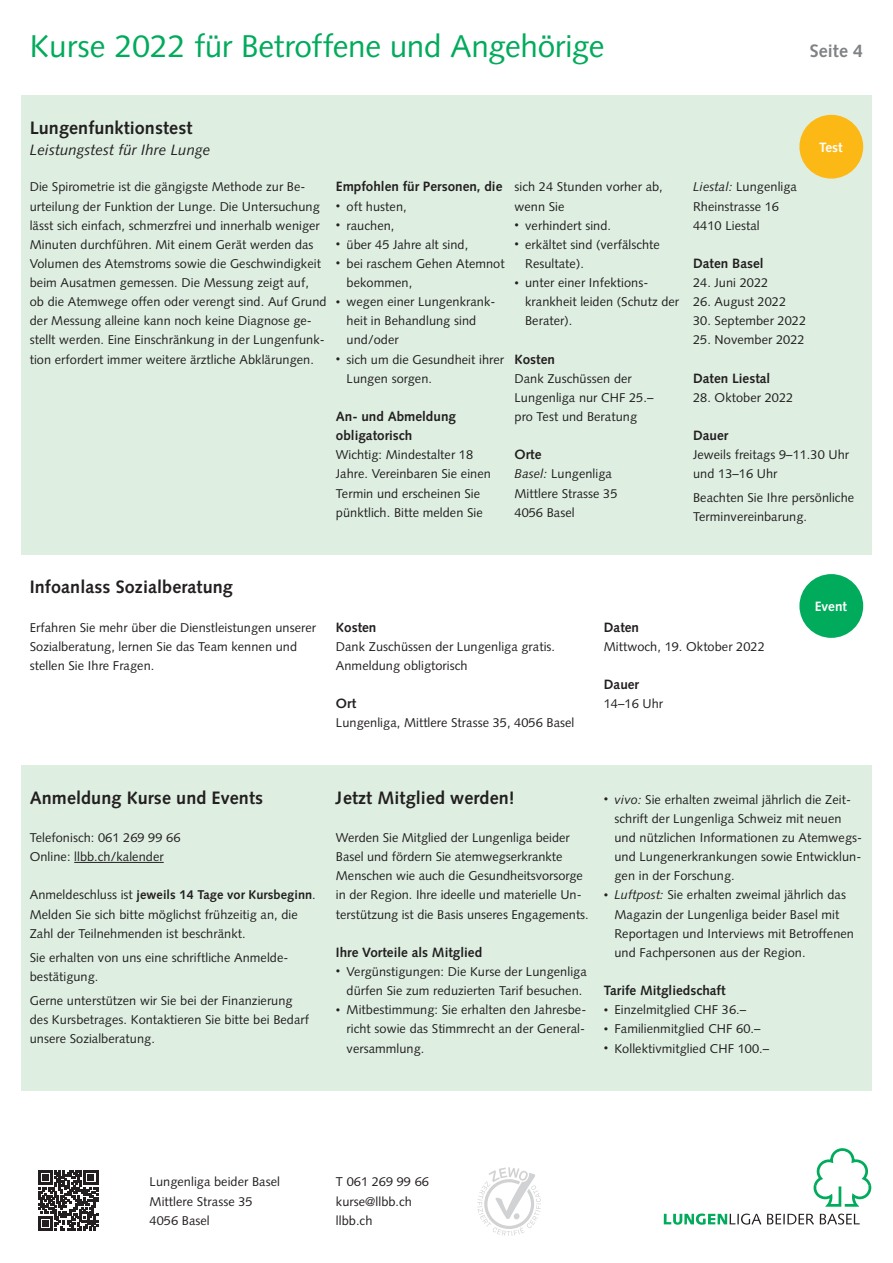
<style>
.page{position:relative;width:893px;height:1263px;background:#fff}
.page>*{position:absolute;margin:0;border:0;box-sizing:border-box;transform-origin:0 0}
.t1{font:31.5px "Syntax";letter-spacing:-.01em;color:#00ab5b}
.Kurstitel_12{font:700 18px "Syntax";letter-spacing:.005em;color:#231f20}
.t2{font:700 18px "Syntax";letter-spacing:.005em;color:#808285}
.Lead_10{font:italic 15px "Syntax";letter-spacing:.005em;color:#231f20}
.Zwischentitel_9{font:700 13.5px/19.2px "Syntax";color:#231f20}
.Grundtext_8_5{font:700 13.5px "Syntax";color:#231f20}
.Zwischentitel_9-2{font:700 13.5px "Syntax";color:#fff}
.Grundtext_8_5-2{font:12.75px/19.2px "Syntax";letter-spacing:.005em;color:#231f20}
.Grundtext_8_5_Absatz{font:12.75px/19.2px "Syntax";letter-spacing:.005em;color:#231f20}
.Grundtext_8_5-3{font:700 12.75px "Syntax";letter-spacing:.005em;color:#231f20}
.s1{font-size:9px}
.s2{font-style:italic}
.s3{font-weight:400}
</style>
<div class="page">
<svg style="left:477px;top:1167px;width:64px;height:69px"></svg>
<svg style="left:813px;top:1148px;width:58px;height:59px"></svg>
<svg style="left:664px;top:1213px;width:97px;height:12px"></svg>
<svg style="left:767px;top:1214px;width:47px;height:11px"></svg>
<svg style="left:820px;top:1213px;width:40px;height:11px"></svg>
<svg style="left:38px;top:1170px;width:60px;height:60px"></svg>
<div style="left:21px;top:96px;width:851px;height:459px;background:#deefe2"></div>
<div style="left:21px;top:765px;width:851px;height:326px;background:#deefe2"></div>
<div style="left:799px;top:115px;width:64px;height:64px;background:#fcb814;border-radius:50%"></div>
<div style="left:799px;top:574px;width:64px;height:64px;background:#00ab5b;border-radius:50%"></div>
<hr style="left:74px;top:862px;width:90px;height:1px;background:#231f20">
<h1 class="t1" style="left:30px;top:28px;width:576px">Kurse 2022 für Betroffene und Angehörige</h1>
<h2 class="t2" style="left:810px;top:41px;width:55px">Seite 4</h2>
<p class="Kurstitel_12" style="left:30px;top:117px;width:164px">Lungenfunktionstest</p>
<p class="Lead_10" style="left:30px;top:141px;width:182px">Leistungstest für Ihre Lunge</p>
<p class="Grundtext_8_5-2" style="left:30px;top:177px;width:298px">Die Spirometrie ist die gängigste Methode zur Be&shy;urteilung der Funktion der Lunge. Die Untersuchung lässt sich einfach, schmerzfrei und innerhalb weniger Minuten durchführen. Mit einem Gerät werden das Volumen des Atemstroms sowie die Geschwindigkeit beim Ausatmen gemessen. Die Messung zeigt auf,<br>ob die Atemwege offen oder verengt sind. Auf Grund der Messung alleine kann noch keine Diagnose ge&shy;stellt werden. Eine Einschränkung in der Lungenfunk&shy;tion erfordert immer weitere ärztliche Abklärungen.</p>
<p class="Zwischentitel_9" style="left:336px;top:177px;width:168px">Empfohlen für Personen, die</p>
<p class="Grundtext_8_5-2" style="left:336px;top:197px;width:72px"><span class="s1">•</span> oft husten,</p>
<p class="Grundtext_8_5-2" style="left:336px;top:216px;width:60px"><span class="s1">•</span> rauchen,</p>
<p class="Grundtext_8_5-2" style="left:336px;top:235px;width:134px"><span class="s1">•</span> über 45 Jahre alt sind,</p>
<p class="Grundtext_8_5-2" style="left:347px;top:254px;width:160px;text-indent:-11px"><span class="s1">•</span> bei raschem Gehen Atemnot bekommen,</p>
<p class="Grundtext_8_5-2" style="left:347px;top:292px;width:150px;text-indent:-11px"><span class="s1">•</span> wegen einer Lungenkrank&shy;heit in Behandlung sind und/oder</p>
<p class="Grundtext_8_5-2" style="left:347px;top:350px;width:159px;text-indent:-11px"><span class="s1">•</span> sich um die Gesundheit ihrer<br>Lungen sorgen.</p>
<p class="Zwischentitel_9" style="left:336px;top:407px;width:122px">An- und Abmeldung obligatorisch</p>
<p class="Grundtext_8_5-2" style="left:336px;top:445px;width:156px">Wichtig: Mindestalter 18<br>Jahre. Vereinbaren Sie einen<br>Termin und erscheinen Sie pünktlich. Bitte melden Sie</p>
<p class="Grundtext_8_5-2" style="left:514px;top:177px;width:150px">sich 24 Stunden vorher ab, wenn Sie</p>
<p class="Grundtext_8_5-2" style="left:514px;top:216px;width:98px"><span class="s1">•</span> verhindert sind.</p>
<p class="Grundtext_8_5-2" style="left:525px;top:235px;width:136px;text-indent:-11px"><span class="s1">•</span> erkältet sind (verfälschte<br>Resultate).</p>
<p class="Grundtext_8_5-2" style="left:525px;top:273px;width:156px;text-indent:-11px"><span class="s1">•</span> unter einer Infektions&shy;krankheit leiden (Schutz der<br>Berater).</p>
<p class="Zwischentitel_9" style="left:514px;top:349px;width:42px">Kosten</p>
<p class="Grundtext_8_5-2" style="left:514px;top:369px;width:140px">Dank Zuschüssen der<br>Lungenliga nur CHF 25.– pro Test und Beratung</p>
<p class="Zwischentitel_9" style="left:514px;top:445px;width:28px">Orte</p>
<p class="Grundtext_8_5-2" style="left:514px;top:464px;width:105px"><span class="s2">Basel:</span> Lungenliga<br>Mittlere Strasse 35<br>4056 Basel</p>
<p class="Zwischentitel_9-2" style="left:819px;top:139px;width:25px">Test</p>
<p class="Grundtext_8_5_Absatz" style="left:693px;top:177px;width:105px"><span class="s2">Liestal:</span> Lungenliga<br>Rheinstrasse 16<br>4410 Liestal</p>
<p class="Grundtext_8_5" style="left:693px;top:255px;width:72px">Daten Basel</p>
<p class="Grundtext_8_5-2" style="left:693px;top:273px;width:77px">24. Juni 2022</p>
<p class="Grundtext_8_5-2" style="left:693px;top:292px;width:95px">26. August 2022</p>
<p class="Grundtext_8_5-2" style="left:693px;top:311px;width:115px">30. September 2022</p>
<p class="Grundtext_8_5-2" style="left:693px;top:330px;width:113px">25. November 2022</p>
<p class="Zwischentitel_9" style="left:693px;top:369px;width:79px">Daten Liestal</p>
<p class="Grundtext_8_5-2" style="left:693px;top:388px;width:102px">28. Oktober 2022</p>
<p class="Zwischentitel_9" style="left:693px;top:426px;width:37px">Dauer</p>
<p class="Grundtext_8_5-2" style="left:693px;top:445px;width:158px">Jeweils freitags 9–11.30 Uhr und 13–16 Uhr</p>
<p class="Grundtext_8_5_Absatz" style="left:693px;top:488px;width:163px">Beachten Sie Ihre persönliche<br>Terminvereinbarung.</p>
<p class="Kurstitel_12" style="left:30px;top:577px;width:205px">Infoanlass Sozialberatung</p>
<p class="Grundtext_8_5-2" style="left:30px;top:617px;width:288px">Erfahren Sie mehr über die Dienstleistungen unserer<br>Sozialberatung, lernen Sie das Team kennen und stellen Sie Ihre Fragen.</p>
<p class="Zwischentitel_9" style="left:336px;top:617px;width:42px">Kosten</p>
<p class="Grundtext_8_5-2" style="left:336px;top:637px;width:221px">Dank Zuschüssen der Lungenliga gratis.<br>Anmeldung obligtorisch</p>
<p class="Zwischentitel_9" style="left:336px;top:694px;width:22px">Ort</p>
<p class="Grundtext_8_5-2" style="left:336px;top:713px;width:240px">Lungenliga, Mittlere Strasse 35, 4056 Basel</p>
<p class="Zwischentitel_9" style="left:604px;top:617px;width:37px">Daten</p>
<p class="Grundtext_8_5-2" style="left:604px;top:637px;width:163px">Mittwoch, 19. Oktober 2022</p>
<p class="Zwischentitel_9" style="left:604px;top:675px;width:37px">Dauer</p>
<p class="Grundtext_8_5-2" style="left:604px;top:694px;width:61px">14–16 Uhr</p>
<p class="Zwischentitel_9-2" style="left:815px;top:599px;width:34px">Event</p>
<p class="Kurstitel_12" style="left:30px;top:787px;width:235px">Anmeldung Kurse und Events</p>
<p class="Grundtext_8_5-2" style="left:30px;top:828px;width:152px">Telefonisch: 061 269 99 66</p>
<p class="Grundtext_8_5-2" style="left:30px;top:847px;width:135px">Online: llbb.ch/kalender</p>
<p class="Grundtext_8_5-3" style="left:30px;top:888px;width:288px"><span class="s3">Anmeldeschluss ist</span> jeweils 14 Tage vor Kursbeginn<span class="s3">.</span></p>
<p class="Grundtext_8_5-2" style="left:30px;top:904px;width:270px">Melden Sie sich bitte möglichst frühzeitig an, die<br>Zahl der Teilnehmenden ist beschränkt.</p>
<p class="Grundtext_8_5_Absatz" style="left:30px;top:948px;width:258px">Sie erhalten von uns eine schriftliche Anmelde&shy;bestätigung.</p>
<p class="Grundtext_8_5_Absatz" style="left:30px;top:991px;width:281px">Gerne unterstützen wir Sie bei der Finanzierung des Kursbetrages. Kontaktieren Sie bitte bei Bedarf unsere Sozialberatung.</p>
<p class="Kurstitel_12" style="left:336px;top:787px;width:180px">Jetzt Mitglied werden!</p>
<p class="Grundtext_8_5-2" style="left:336px;top:828px;width:254px">Werden Sie Mitglied der Lungenliga beider Basel und fördern Sie atemwegserkrankte Menschen wie auch die Gesundheitsvorsorge in der Region. Ihre ideelle und materielle Un&shy;terstützung ist die Basis unseres Engagements.</p>
<p class="Zwischentitel_9" style="left:336px;top:943px;width:148px">Ihre Vorteile als Mitglied</p>
<p class="Grundtext_8_5-2" style="left:336px;top:962px;width:252px;text-align:center"><span class="s1">•</span> Vergünstigungen: Die Kurse der Lungenliga dürfen Sie zum reduzierten Tarif besuchen.</p>
<p class="Grundtext_8_5-2" style="left:347px;top:1000px;width:241px;text-align:justify;text-indent:-11px"><span class="s1">•</span> Mitbestimmung: Sie erhalten den Jahresbe&shy;richt sowie das Stimmrecht an der General&shy;versammlung.</p>
<p class="Grundtext_8_5-2" style="left:614px;top:790px;width:249px;text-indent:-11px"><span class="s1">•</span> <span class="s2">vivo:</span> Sie erhalten zweimal jährlich die Zeit&shy;schrift der Lungenliga Schweiz mit neuen und nützlichen Informationen zu Atemwegs&shy;und Lungenerkrankungen sowie Entwicklun&shy;gen in der Forschung.</p>
<p class="Grundtext_8_5-2" style="left:614px;top:885px;width:241px;text-indent:-11px"><span class="s1">•</span> <span class="s2">Luftpost:</span> Sie erhalten zweimal jährlich das Magazin der Lungenliga beider Basel mit Reportagen und Interviews mit Betroffenen und Fachpersonen aus der Region.</p>
<p class="Zwischentitel_9" style="left:604px;top:981px;width:123px">Tarife Mitgliedschaft</p>
<p class="Grundtext_8_5-2" style="left:604px;top:1000px;width:144px"><span class="s1">•</span> Einzelmitglied CHF 36.–</p>
<p class="Grundtext_8_5-2" style="left:604px;top:1019px;width:158px"><span class="s1">•</span> Familienmitglied CHF 60.–</p>
<p class="Grundtext_8_5-2" style="left:604px;top:1038px;width:167px"><span class="s1">•</span> Kollektivmitglied CHF 100.–</p>
<p class="Grundtext_8_5-2" style="left:150px;top:1172px;width:132px">Lungenliga beider Basel</p>
<p class="Grundtext_8_5-2" style="left:150px;top:1191px;width:105px">Mittlere Strasse 35</p>
<p class="Grundtext_8_5-2" style="left:150px;top:1211px;width:62px">4056 Basel</p>
<p class="Grundtext_8_5-2" style="left:336px;top:1172px;width:95px">T 061 269 99 66</p>
<p class="Grundtext_8_5-2" style="left:336px;top:1191px;width:78px">kurse@llbb.ch</p>
<p class="Grundtext_8_5-2" style="left:336px;top:1211px;width:38px">llbb.ch</p>
</div>
